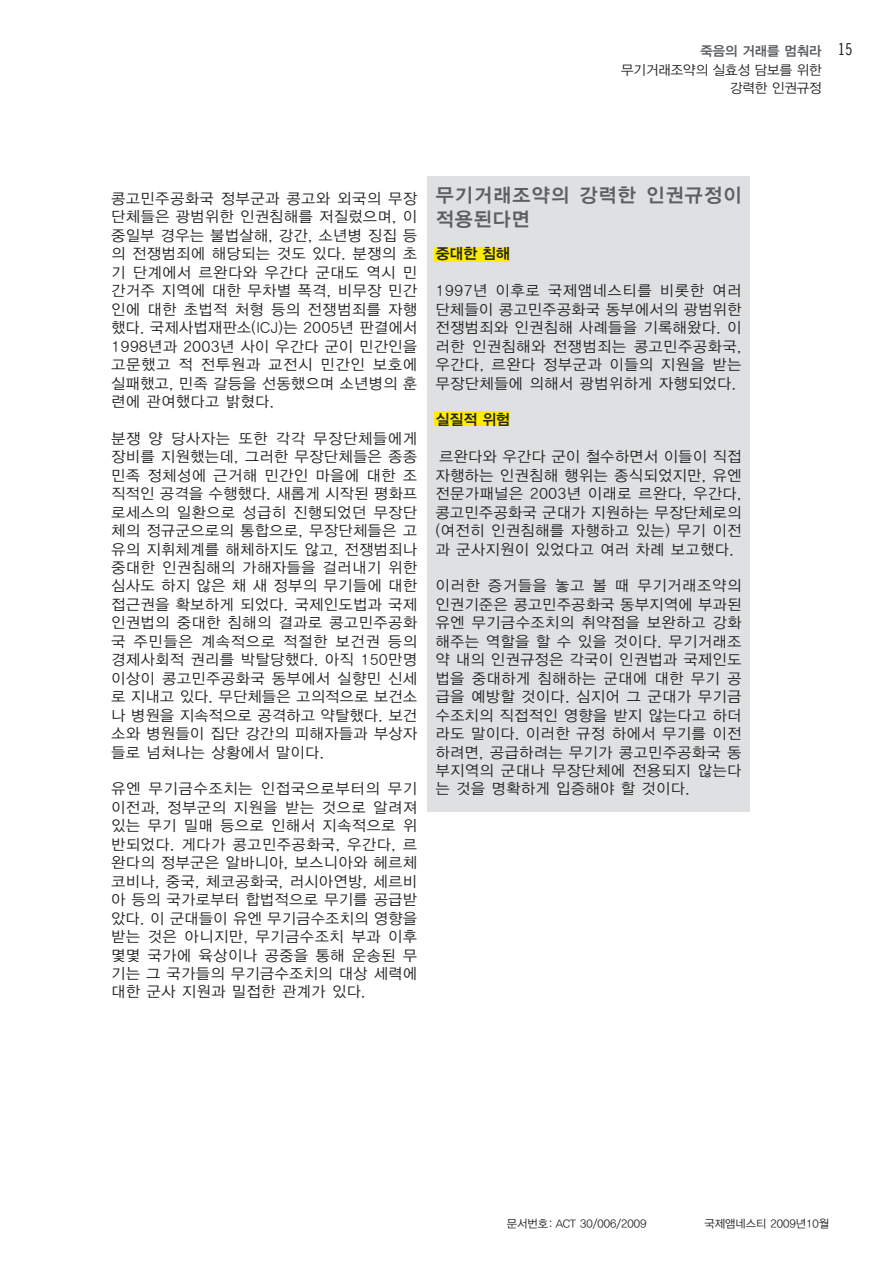
<style>
.page{position:relative;width:893px;height:1263px;background:#fff}
.page>*{position:absolute;margin:0;border:0;box-sizing:border-box;transform-origin:0 0}
.t1{font:19.5px/24px "YDIYGO340";letter-spacing:.065em;color:#5a5f62}
.t2{font:16.5px "Amnesty Trade Gothic Cn 18";color:#222221}
.t3{font:15px/18.5px "YDIYGO320";letter-spacing:.055em;color:#222221;text-align:justify}
.t4{font:15px "YDIYGO340";color:#222221}
.t5{font:13.5px/18.5px "YDIYGO320";color:#222221;text-align:right}
.t6{font:13.5px "YDIYGO340";color:#5a5f62}
.t7{font:11.25px "YDIYGO320";color:#222221}
</style>
<div class="page">
<div style="left:427px;top:176px;width:323px;height:635px;background:#dee0e2"></div>
<div style="left:434px;top:411px;width:76px;height:15px;background:#ffed00"></div>
<div style="left:434px;top:247px;width:76px;height:14px;background:#ffed00"></div>
<p class="t6" style="left:700px;top:43px;width:123px">죽음의 거래를 멈춰라</p>
<p class="t5" style="left:621px;top:60px;width:202px">무기거래조약의 실효성 담보를 위한 강력한 인권규정</p>
<p class="t2" style="left:838px;top:39px;width:16px">15</p>
<p class="t3" style="left:111px;top:189px;width:307px">콩고민주공화국 정부군과 콩고와 외국의 무장 단체들은 광범위한 인권침해를 저질렀으며, 이 중일부 경우는 불법살해, 강간, 소년병 징집 등 의 전쟁범죄에 해당되는 것도 있다. 분쟁의 초 기 단계에서 르완다와 우간다 군대도 역시 민 간거주 지역에 대한 무차별 폭격, 비무장 민간 인에 대한 초법적 처형 등의 전쟁범죄를 자행 했다. 국제사법재판소(ICJ)는 2005년 판결에서 1998년과 2003년 사이 우간다 군이 민간인을 고문했고 적 전투원과 교전시 민간인 보호에 실패했고, 민족 갈등을 선동했으며 소년병의 훈 련에 관여했다고 밝혔다.</p>
<p class="t3" style="left:111px;top:429px;width:307px">분쟁 양 당사자는 또한 각각 무장단체들에게 장비를 지원했는데, 그러한 무장단체들은 종종 민족 정체성에 근거해 민간인 마을에 대한 조 직적인 공격을 수행했다. 새롭게 시작된 평화프 로세스의 일환으로 성급히 진행되었던 무장단 체의 정규군으로의 통합으로, 무장단체들은 고 유의 지휘체계를 해체하지도 않고, 전쟁범죄나 중대한 인권침해의 가해자들을 걸러내기 위한 심사도 하지 않은 채 새 정부의 무기들에 대한 접근권을 확보하게 되었다. 국제인도법과 국제 인권법의 중대한 침해의 결과로 콩고민주공화 국 주민들은 계속적으로 적절한 보건권 등의 경제사회적 권리를 박탈당했다. 아직 150만명 이상이 콩고민주공화국 동부에서 실향민 신세 로 지내고 있다. 무단체들은 고의적으로 보건소 나 병원을 지속적으로 공격하고 약탈했다. 보건 소와 병원들이 집단 강간의 피해자들과 부상자 들로 넘쳐나는 상황에서 말이다.</p>
<p class="t3" style="left:111px;top:779px;width:307px">유엔 무기금수조치는 인접국으로부터의 무기 이전과, 정부군의 지원을 받는 것으로 알려져 있는 무기 밀매 등으로 인해서 지속적으로 위 반되었다. 게다가 콩고민주공화국, 우간다, 르 완다의 정부군은 알바니아, 보스니아와 헤르체 코비나, 중국, 체코공화국, 러시아연방, 세르비 아 등의 국가로부터 합법적으로 무기를 공급받 았다. 이 군대들이 유엔 무기금수조치의 영향을 받는 것은 아니지만, 무기금수조치 부과 이후 몇몇 국가에 육상이나 공중을 통해 운송된 무 기는 그 국가들의 무기금수조치의 대상 세력에 대한 군사 지원과 밀접한 관계가 있다.</p>
<h1 class="t1" style="left:436px;top:182px;width:307px">무기거래조약의 강력한 인권규정이 적용된다면</h1>
<p class="t4" style="left:436px;top:245px;width:76px">중대한 침해</p>
<p class="t3" style="left:436px;top:281px;width:307px">1997년 이후로 국제앰네스티를 비롯한 여러 단체들이 콩고민주공화국 동부에서의 광범위한 전쟁범죄와 인권침해 사례들을 기록해왔다. 이 러한 인권침해와 전쟁범죄는 콩고민주공화국, 우간다, 르완다 정부군과 이들의 지원을 받는 무장단체들에 의해서 광범위하게 자행되었다.</p>
<p class="t4" style="left:436px;top:411px;width:76px">실질적 위험</p>
<p class="t3" style="left:436px;top:447px;width:307px">르완다와 우간다 군이 철수하면서 이들이 직접 자행하는 인권침해 행위는 종식되었지만, 유엔 전문가패널은 2003년 이래로 르완다, 우간다, 콩고민주공화국 군대가 지원하는 무장단체로의 (여전히 인권침해를 자행하고 있는) 무기 이전 과 군사지원이 있었다고 여러 차례 보고했다.</p>
<p class="t3" style="left:436px;top:576px;width:307px">이러한 증거들을 놓고 볼 때 무기거래조약의 인권기준은 콩고민주공화국 동부지역에 부과된 유엔 무기금수조치의 취약점을 보완하고 강화 해주는 역할을 할 수 있을 것이다. 무기거래조 약 내의 인권규정은 각국이 인권법과 국제인도 법을 중대하게 침해하는 군대에 대한 무기 공 급을 예방할 것이다. 심지어 그 군대가 무기금 수조치의 직접적인 영향을 받지 않는다고 하더 라도 말이다. 이러한 규정 하에서 무기를 이전 하려면, 공급하려는 무기가 콩고민주공화국 동 부지역의 군대나 무장단체에 전용되지 않는다 는 것을 명확하게 입증해야 할 것이다.</p>
<p class="t7" style="left:507px;top:1218px;width:141px">문서번호: ACT 30/006/2009</p>
<p class="t7" style="left:704px;top:1218px;width:126px">국제앰네스티 2009년10월</p>
</div>
